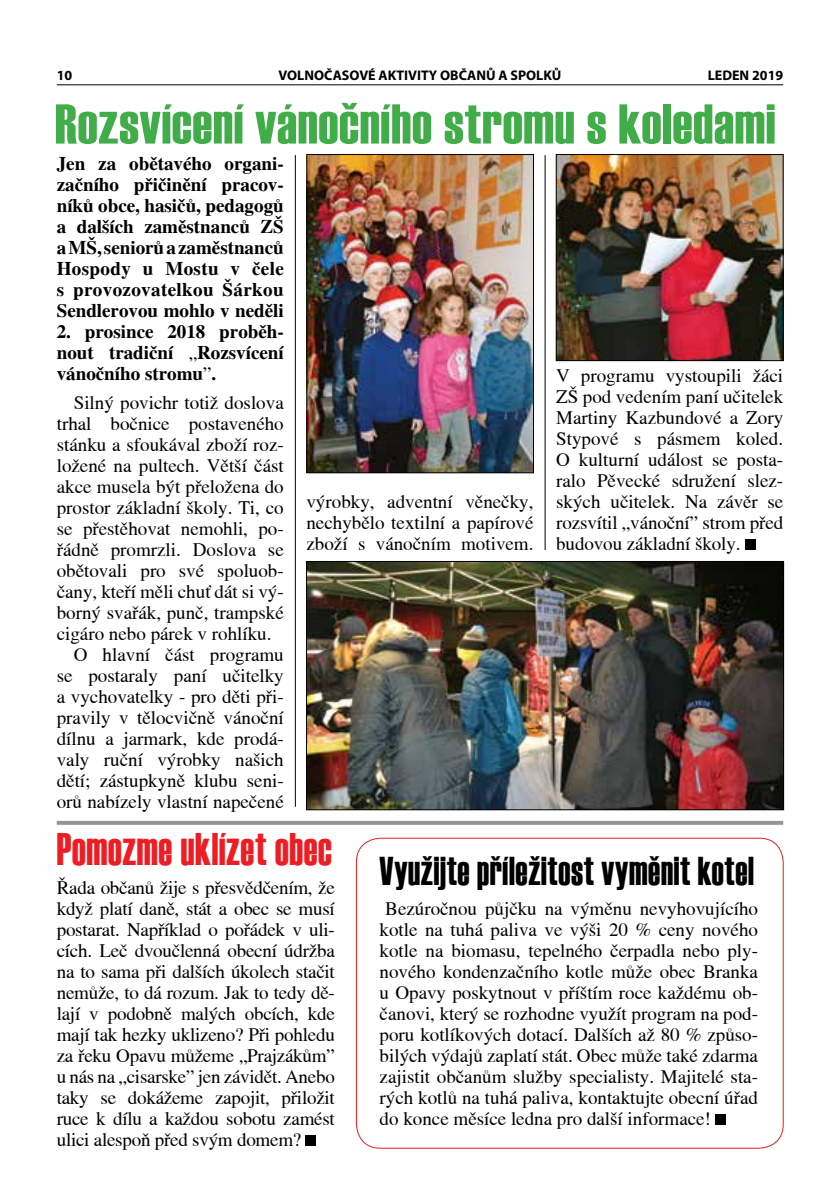
<style>
.page{position:relative;width:840px;height:1191px;background:#fff}
.page>*{position:absolute;margin:0;border:0;box-sizing:border-box;transform-origin:0 0}
.t1{font:56px "Haettenschweiler";letter-spacing:.015em;color:#41ad49}
.t2{font:40.2px "Haettenschweiler";letter-spacing:.02em;color:#000;scale:.85 1}
.t3{font:19px/21px "Toronto";color:#000;text-align:justify}
.t4{font:700 19px/21px "Toronto";color:#000;text-align:justify}
.t5{font:700 14px "Myriad Pro";color:#000}
.s1{font-weight:400}
</style>
<div class="page">
<hr style="left:57px;top:84px;width:725px;height:1px;background:#000">
<svg style="left:57px;top:821px;width:725px;height:4px;background:#96989b"></svg>
<div style="left:744px;top:539px;width:11px;height:11px;background:#000"></div>
<hr style="left:295px;top:155px;width:1px;height:651px;background:#000">
<hr style="left:544px;top:155px;width:1px;height:395px;background:#000">
<div style="left:715px;top:1114px;width:10px;height:10px;background:#000"></div>
<div style="left:356px;top:837px;width:427px;height:311px;border:1px solid #ed1d24;border-radius:24px"></div>
<div style="left:305px;top:1135px;width:11px;height:11px;background:#000"></div>
<img style="left:557px;top:156px;width:224px;height:203px">
<div style="left:555px;top:154px;width:228px;height:207px;border:1px solid #000"></div>
<img style="left:308px;top:156px;width:223px;height:315px">
<div style="left:306px;top:154px;width:227px;height:319px;border:1px solid #000"></div>
<img style="left:308px;top:563px;width:473px;height:245px">
<div style="left:306px;top:561px;width:477px;height:249px;border:1px solid #000"></div>
<p class="t5" style="left:57px;top:68px;width:17px">10</p>
<p class="t5" style="left:278px;top:67px;width:284px">VOLNOČASOVÉ AKTIVITY OBČANŮ A SPOLKŮ</p>
<p class="t5" style="left:707px;top:68px;width:77px">LEDEN 2019</p>
<h1 class="t1" style="left:55px;top:86px;width:721px">Rozsvícení vánočního stromu s koledami</h1>
<p class="t4" style="left:57px;top:152px;width:228px">Jen za obětavého organi&shy;začního přičinění pracov&shy;níků obce, hasičů, pedagogů a dalších zaměstnanců ZŠ a MŠ, seniorů a zaměstnanců Hospody u Mostu v čele s provozovatelkou Šárkou Sendlerovou mohlo v neděli</p>
<p class="t4" style="left:57px;top:320px;width:228px">2. prosince 2018 proběh&shy;nout tradiční <span class="s1">„</span>Rozsvícení vánočního stromu<span class="s1">”</span>.</p>
<p class="t3" style="left:74px;top:392px;width:211px">Silný povichr totiž doslova</p>
<p class="t3" style="left:57px;top:413px;width:228px">trhal bočnice postaveného</p>
<p class="t3" style="left:57px;top:434px;width:228px">stánku a sfoukával zboží roz-</p>
<p class="t3" style="left:57px;top:455px;width:228px">ložené na pultech. Větší část</p>
<p class="t3" style="left:57px;top:476px;width:228px">akce musela být přeložena do</p>
<p class="t3" style="left:57px;top:497px;width:228px">prostor základní školy. Ti, co</p>
<p class="t3" style="left:57px;top:518px;width:228px">se přestěhovat nemohli, po-</p>
<p class="t3" style="left:57px;top:539px;width:228px">řádně promrzli. Doslova se</p>
<p class="t3" style="left:57px;top:560px;width:228px">obětovali pro své spoluob-</p>
<p class="t3" style="left:57px;top:581px;width:228px">čany, kteří měli chuť dát si vý-</p>
<p class="t3" style="left:57px;top:602px;width:228px">borný svařák, punč, trampské</p>
<p class="t3" style="left:57px;top:623px;width:216px">cigáro nebo párek v rohlíku.</p>
<p class="t3" style="left:74px;top:644px;width:211px">O hlavní část programu</p>
<p class="t3" style="left:57px;top:665px;width:228px">se postaraly paní učitelky</p>
<p class="t3" style="left:57px;top:686px;width:228px">a vychovatelky - pro děti při-</p>
<p class="t3" style="left:57px;top:707px;width:228px">pravily v tělocvičně vánoční</p>
<p class="t3" style="left:57px;top:728px;width:228px">dílnu a jarmark, kde prodá-</p>
<p class="t3" style="left:57px;top:749px;width:228px">valy ruční výrobky našich</p>
<p class="t3" style="left:57px;top:770px;width:228px">dětí; zástupkyně klubu seni-</p>
<p class="t3" style="left:57px;top:791px;width:228px">orů nabízely vlastní napečené</p>
<p class="t3" style="left:556px;top:364px;width:228px">V programu vystoupili žáci ZŠ pod vedením paní učitelek Martiny Kazbundové a Zory Stypové s pásmem koled.<br>O kulturní událost se posta&shy;ralo Pěvecké sdružení slez&shy;ských učitelek. Na závěr se rozsvítil „vánoční” strom před budovou základní školy.</p>
<p class="t3" style="left:306px;top:491px;width:228px">výrobky, adventní věnečky, nechybělo textilní a papírové zboží s vánočním motivem.</p>
<h2 class="t2" style="left:57px;top:844px;width:821px"><sup>Pomozme</sup> <sup>uklízet</sup> <sup>obec</sup> Využijte příležitost vyměnit kotel</h2>
<p class="t3" style="left:379px;top:897px;width:380px">Bezúročnou půjčku na výměnu nevyhovujícího kotle na tuhá paliva ve výši 20 % ceny nového kotle na biomasu, tepelného čerpadla nebo ply&shy;nového kondenzačního kotle může obec Branka u Opavy poskytnout v příštím roce každému ob&shy;čanovi, který se rozhodne využít program na pod&shy;poru kotlíkových dotací. Dalších až 80 % způso&shy;bilých výdajů zaplatí stát. Obec může také zdarma zajistit občanům služby specialisty. Majitelé sta&shy;rých kotlů na tuhá paliva, kontaktujte obecní úřad do konce měsíce ledna pro další informace!</p>
<p class="t3" style="left:57px;top:877px;width:279px">Řada občanů žije s přesvědčením, že když platí daně, stát a obec se musí postarat. Například o pořádek v uli&shy;cích. Leč dvoučlenná obecní údržba na to sama při dalších úkolech stačit nemůže, to dá rozum. Jak to tedy dě&shy;lají v podobně malých obcích, kde mají tak hezky uklizeno? Při pohledu za řeku Opavu můžeme „Prajzákům” u nás na „cisarske” jen závidět. Anebo taky se dokážeme zapojit, přiložit ruce k dílu a každou sobotu zamést ulici alespoň před svým domem?</p>
</div>
